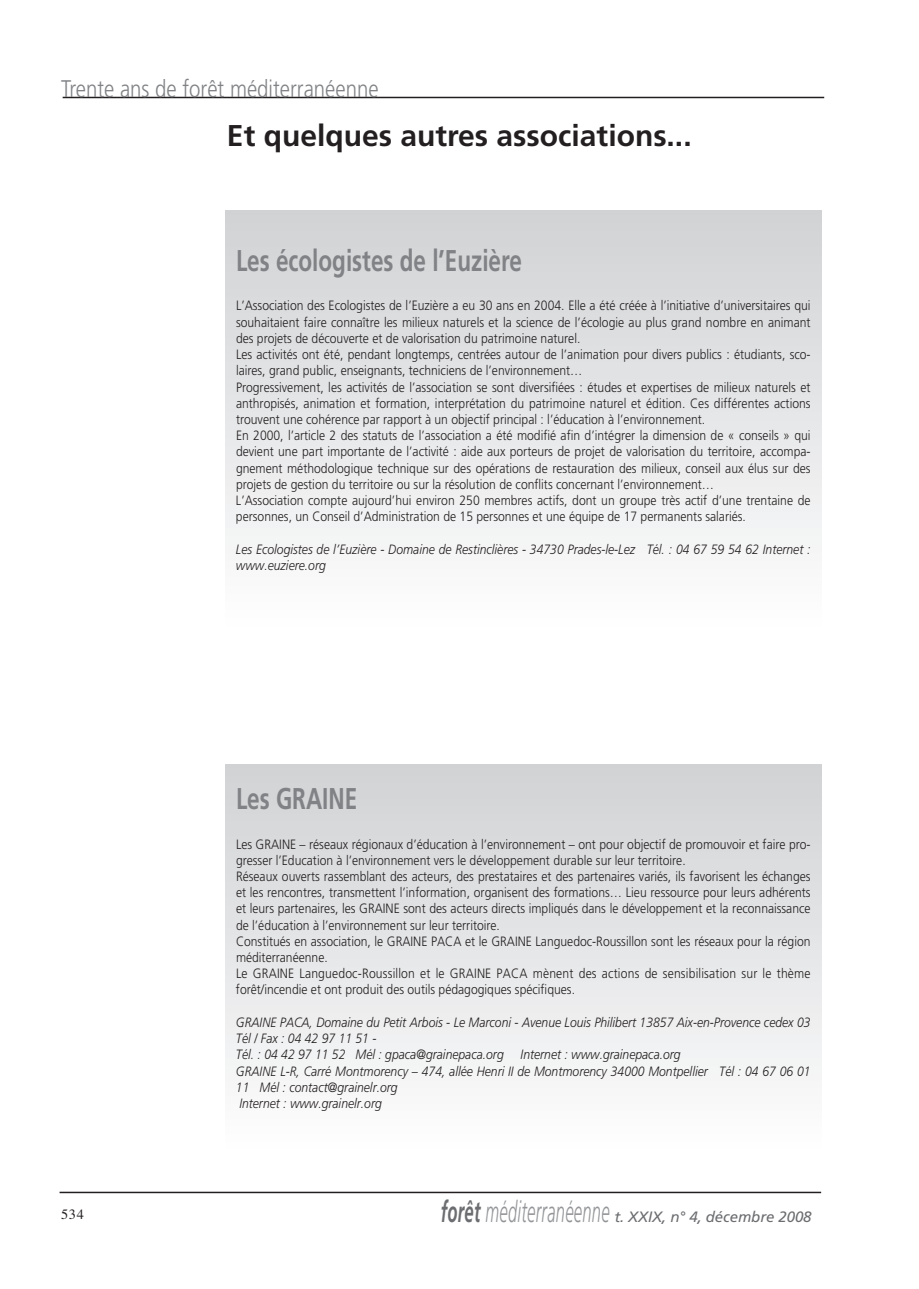
<style>
.page{position:relative;width:919px;height:1289px;background:#fff}
.page>*{position:absolute;margin:0;border:0;box-sizing:border-box;transform-origin:0 0}
.t1{font:700 30px "Frutiger";color:#808285;scale:.75 1}
.t2{font:700 30px "Frutiger";color:#231f20}
.t3{font:300 24px "Frutiger";color:#808285;scale:.85 1}
.t4{font:italic 15px "Frutiger";letter-spacing:-.005em;color:#6c6d70}
.t5{font:14.25px "Times";color:#231f20}
.t6{font:300 13.5px/16.2px "Frutiger";color:#231f20;scale:.9 1}
.t7{font:italic 300 13.5px/16.2px "Frutiger";color:#231f20;scale:.9 1}
.s1{font-weight:700;font-size:29.7px}
.s2{font-weight:300;font-size:29.7px;color:#939598}
</style>
<div class="page">
<hr style="left:60px;top:1191px;width:761px;height:2px;background:#231f20">
<hr style="left:63px;top:97px;width:761px;height:1px;background:#231f20">
<div style="left:225px;top:764px;width:596px;height:384px;background:linear-gradient(to bottom,#d0d1d4,#fdfdfe)"></div>
<div style="left:225px;top:211px;width:596px;height:415px;background:linear-gradient(to bottom,#d0d2d4,#fdfdfe)"></div>
<h2 class="t3" style="left:61px;top:75px;width:375px">Trente ans de forêt méditerranéenne</h2>
<h1 class="t2" style="left:227px;top:118px;width:466px">Et quelques autres associations...</h1>
<h1 class="t1" style="left:236px;top:242px;width:383px">Les écologistes de l’Euzière</h1>
<p class="t6" style="left:236px;top:298px;width:640px">L’Association des Ecologistes de l’Euzière a eu 30 ans en 2004. Elle a été créée à l’initiative d’universitaires qui souhaitaient faire connaître les milieux naturels et la science de l’écologie au plus grand nombre en animant des projets de découverte et de valorisation du patrimoine naturel.<br>Les activités ont été, pendant longtemps, centrées autour de l’animation pour divers publics : étudiants, sco&shy;laires, grand public, enseignants, techniciens de l’environnement…<br>Progressivement, les activités de l’association se sont diversifiées : études et expertises de milieux naturels et anthropisés, animation et formation, interprétation du patrimoine naturel et édition. Ces différentes actions trouvent une cohérence par rapport à un objectif principal : l’éducation à l’environnement.<br>En 2000, l’article 2 des statuts de l’association a été modifié afin d’intégrer la dimension de « conseils » qui devient une part importante de l’activité : aide aux porteurs de projet de valorisation du territoire, accompa&shy;gnement méthodologique technique sur des opérations de restauration des milieux, conseil aux élus sur des projets de gestion du territoire ou sur la résolution de conflits concernant l’environnement…<br>L’Association compte aujourd’hui environ 250 membres actifs, dont un groupe très actif d’une trentaine de personnes, un Conseil d’Administration de 15 personnes et une équipe de 17 permanents salariés.</p>
<p class="t7" style="left:236px;top:541px;width:640px">Les Ecologistes de l’Euzière - Domaine de Restinclières - 34730 Prades-le-Lez Tél. : 04 67 59 54 62 Internet : www.euziere.org</p>
<p class="t5" style="left:61px;top:1200px;width:24px">534</p>
<h1 class="t1" style="left:236px;top:780px;width:163px">Les GRAINE</h1>
<p class="t6" style="left:236px;top:835px;width:640px">Les GRAINE – réseaux régionaux d’éducation à l’environnement – ont pour objectif de promouvoir et faire pro&shy;gresser l’Education à l’environnement vers le développement durable sur leur territoire.<br>Réseaux ouverts rassemblant des acteurs, des prestataires et des partenaires variés, ils favorisent les échanges et les rencontres, transmettent l’information, organisent des formations… Lieu ressource pour leurs adhérents et leurs partenaires, les GRAINE sont des acteurs directs impliqués dans le développement et la reconnaissance de l’éducation à l’environnement sur leur territoire.<br>Constitués en association, le GRAINE PACA et le GRAINE Languedoc-Roussillon sont les réseaux pour la région méditerranéenne.<br>Le GRAINE Languedoc-Roussillon et le GRAINE PACA mènent des actions de sensibilisation sur le thème forêt/incendie et ont produit des outils pédagogiques spécifiques.</p>
<p class="t7" style="left:236px;top:1014px;width:640px">GRAINE PACA, Domaine du Petit Arbois - Le Marconi - Avenue Louis Philibert 13857 Aix-en-Provence cedex 03<br>Tél / Fax : 04 42 97 11 51 -<br>Tél. : 04 42 97 11 52 Mél : gpaca@grainepaca.org</p>
<p class="t7" style="left:236px;top:1046px;width:640px;text-indent:284px">Internet : www.grainepaca.org<br>GRAINE L-R, Carré Montmorency – 474, allée Henri II de Montmorency 34000 Montpellier Tél : 04 67 06 01<br>11 Mél : contact@grainelr.org<br>Internet : www.grainelr.org</p>
<p class="t4" style="left:441px;top:1207px;width:372px"><span class="s1">forêt</span> <span class="s2">méditerranéenne</span> t. XXIX, n° 4, décembre 2008</p>
</div>
